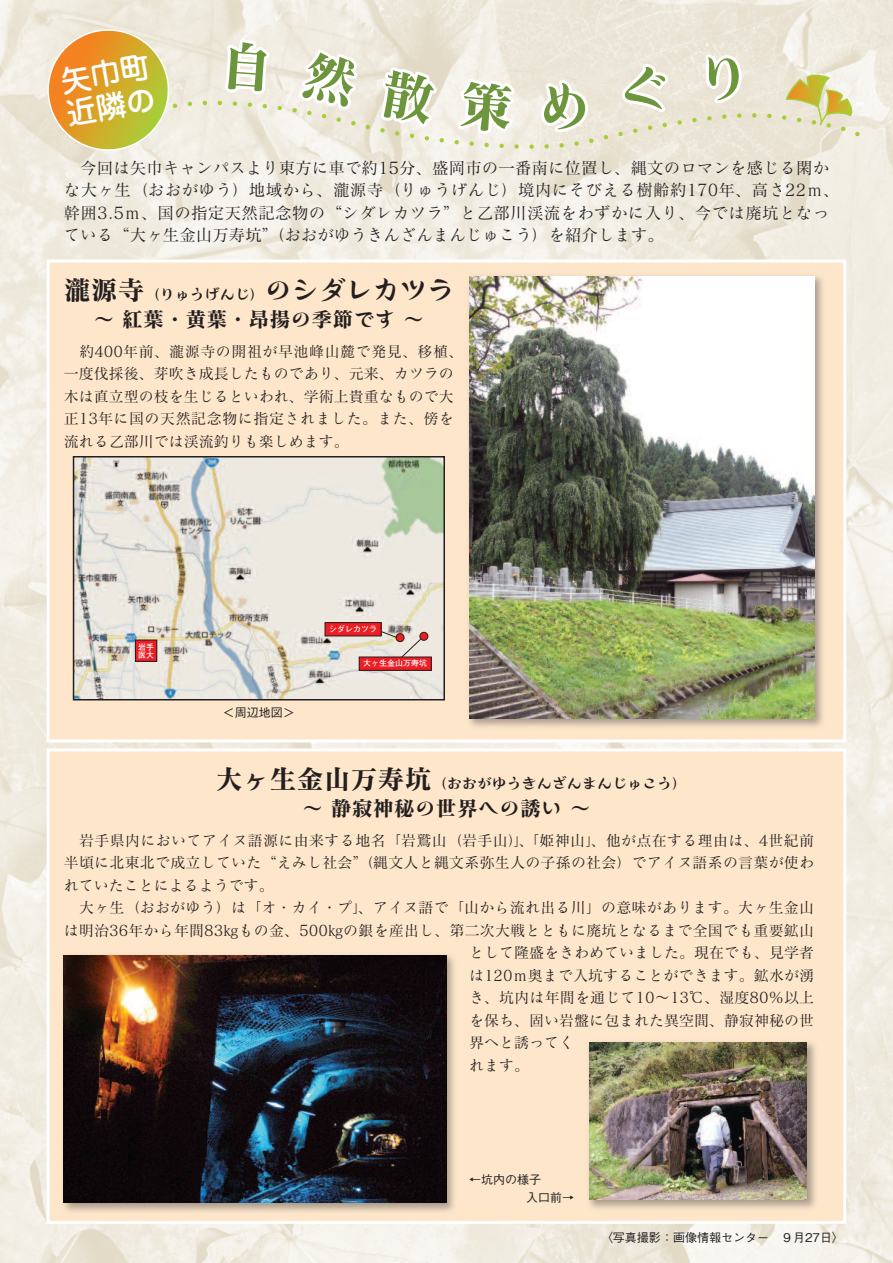
<style>
.page{position:relative;width:893px;height:1263px;background:#fff}
.page>*{position:absolute;margin:0;border:0;box-sizing:border-box;transform-origin:0 0}
.t1{font:30px/33px "Jun 34 Pro Medium 90 pv RKSJ H";color:#fff}
.t2{font:27px "Matisse Minori Pro B";color:#231f20}
.t3{font:21px "Matisse Minori Pro B";color:#231f20}
.t4{font:16.5px/22.5px "Matisse V Pro M";color:#231f20}
.t5{font:15px/22.5px "Matisse V Pro M";letter-spacing:.005em;color:#231f20}
.t6{font:15px "Matisse Minori Pro B";color:#231f20}
.t7{font:500 12px/18px "Gothic BBB Pr 6 N";color:#231f20}
.t8{font:7.95px/7.9px "Futo Go B101 Pro Bold 90 pv RKSJ H";color:#fff}
.s1{font-size:15px}
.s2{font-size:27px}
</style>
<div class="page">
<img style="left:0;top:0;width:892px;height:1263px">
<div style="left:48px;top:261px;width:796px;height:480px;background:#fee6ca"></div>
<div style="left:47px;top:260px;width:799px;height:482px;border:3px solid #fff"></div>
<div style="left:48px;top:750px;width:796px;height:472px;background:#fee6ca"></div>
<div style="left:47px;top:748px;width:799px;height:476px;border:3px solid #fff"></div>
<img style="left:76px;top:459px;width:366px;height:238px">
<div style="left:135px;top:640px;width:22px;height:21px;background:#ee1d23"></div>
<div style="left:135px;top:640px;width:22px;height:22px;border:1px solid #231f20"></div>
<div style="left:359px;top:657px;width:72px;height:13px;background:#ee1d23"></div>
<div style="left:359px;top:657px;width:72px;height:14px;border:1px solid #231f20"></div>
<div style="left:420px;top:632px;width:8px;height:8px;background:#ee1d23;border-radius:50%"></div>
<div style="left:419px;top:632px;width:9px;height:9px;border:1px solid #231f20;border-radius:50%"></div>
<svg style="left:372px;top:628px;width:52px;height:31px"></svg>
<div style="left:396px;top:634px;width:8px;height:8px;background:#ee1d23;border-radius:50%"></div>
<div style="left:396px;top:633px;width:8px;height:9px;border:1px solid #231f20;border-radius:50%"></div>
<div style="left:325px;top:623px;width:56px;height:13px;background:#ee1d23"></div>
<div style="left:325px;top:622px;width:56px;height:14px;border:1px solid #231f20"></div>
<div style="left:73px;top:456px;width:372px;height:244px;border:2px solid #231f20"></div>
<img style="left:469px;top:275px;width:354px;height:452px">
<img style="left:469px;top:276px;width:345px;height:442px">
<img style="left:63px;top:955px;width:391px;height:257px">
<img style="left:64px;top:956px;width:382px;height:247px">
<img style="left:588px;top:1042px;width:228px;height:167px">
<img style="left:589px;top:1043px;width:217px;height:157px">
<svg style="left:42px;top:23px;width:823px;height:134px;background:#eae0c7"></svg>
<h1 class="t1" style="left:58px;top:62px;width:92px;rotate:-10deg">矢巾町近隣の</h1>
<p class="t4" style="left:64px;top:156px;width:777px;text-indent:17px">今回は矢巾キャンパスより東方に車で約15分、盛岡市の一番南に位置し、縄文のロマンを感じる閑かな大ヶ生（おおがゆう）地域から、瀧源寺（りゅうげんじ）境内にそびえる樹齢約170年、高さ22ｍ、幹囲3.5ｍ、国の指定天然記念物の“シダレカツラ”と乙部川渓流をわずかに入り、今では廃坑となっている“大ヶ生金山万寿坑”（おおがゆうきんざんまんじゅこう）を紹介します。</p>
<h2 class="t2" style="left:64px;top:272px;width:391px">瀧源寺<span class="s1">（りゅうげんじ）</span>のシダレカツラ</h2>
<h3 class="t3" style="left:93px;top:305px;width:332px">～紅葉・黄葉・昂揚の季節です～</h3>
<p class="t5" style="left:64px;top:339px;width:401px;text-indent:16px">約400年前、瀧源寺の開祖が早池峰山麓で発見、移植、一度伐採後、芽吹き成長したものであり、元来、カツラの木は直立型の枝を生じるといわれ、学術上貴重なもので大正13年に国の天然記念物に指定されました。また、傍を流れる乙部川では渓流釣りも楽しめます。</p>
<p class="t8" style="left:138px;top:642px;width:18px">岩手医大</p>
<p class="t7" style="left:223px;top:703px;width:73px">＜周辺地図＞</p>
<p class="t8" style="left:329px;top:624px;width:50px">シダレカツラ</p>
<p class="t8" style="left:363px;top:658px;width:66px">大ヶ生金山万寿坑</p>
<p class="t6" style="left:216px;top:773px;width:472px"><span class="s2">大ヶ生金山万寿坑</span>（おおがゆうきんざんまんじゅこう）</p>
<h3 class="t3" style="left:302px;top:794px;width:290px">～静寂神秘の世界への誘い～</h3>
<p class="t5" style="left:64px;top:828px;width:751px;text-align:justify;text-indent:15px">岩手県内においてアイヌ語源に由来する地名「岩鷲山（岩手山）」、「姫神山」、他が点在する理由は、4世紀前半頃に北東北で成立していた“えみし社会”（縄文人と縄文系弥生人の子孫の社会）でアイヌ語系の言葉が使われていたことによるようです。</p>
<p class="t5" style="left:79px;top:896px;width:736px">大ヶ生（おおがゆう）は「オ・カイ・プ」、アイヌ語で「山から流れ出る川」の意味があります。大ヶ生金山</p>
<p class="t5" style="left:64px;top:918px;width:751px">は明治36年から年間83㎏もの金、500㎏の銀を産出し、第二次大戦とともに廃坑となるまで全国でも重要鉱山</p>
<p class="t5" style="left:469px;top:941px;width:347px">として隆盛をきわめていました。現在でも、見学者</p>
<p class="t5" style="left:469px;top:963px;width:346px">は120ｍ奥まで入坑することができます。鉱水が湧</p>
<p class="t5" style="left:469px;top:986px;width:346px">き、坑内は年間を通じて10～13℃、湿度80％以上</p>
<p class="t5" style="left:469px;top:1008px;width:346px">を保ち、固い岩盤に包まれた異空間、静寂神秘の世</p>
<p class="t5" style="left:469px;top:1031px;width:106px">界へと誘ってく</p>
<p class="t5" style="left:469px;top:1053px;width:61px">れます。</p>
<p class="t7" style="left:526px;top:1170px;width:49px;text-indent:-57px">←坑内の様子<br>入口前→</p>
<p class="t7" style="left:601px;top:1228px;width:245px">〈写真撮影：画像情報センター ９月27日〉</p>
</div>
